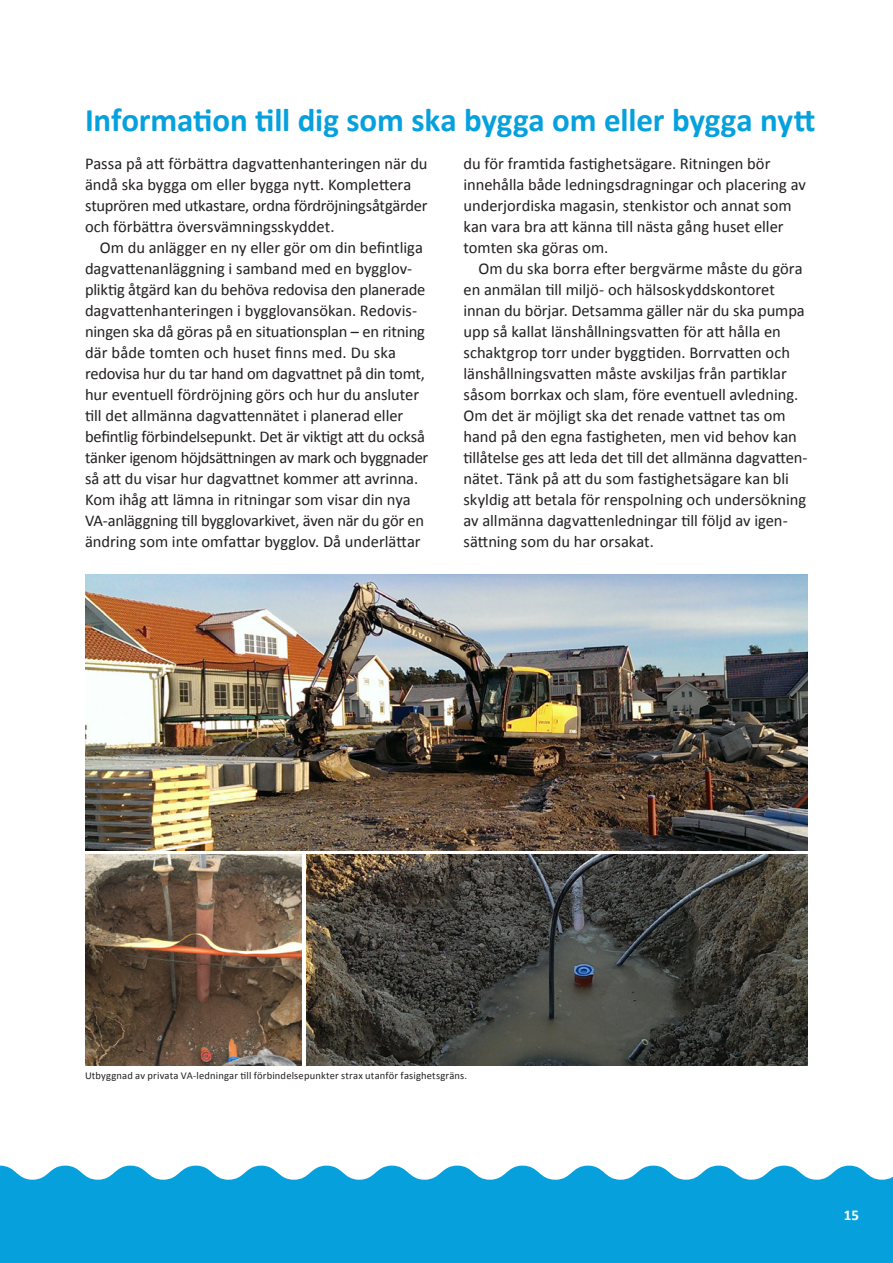
<style>
.page{position:relative;width:893px;height:1263px;background:#fff}
.page>*{position:absolute;margin:0;border:0;box-sizing:border-box;transform-origin:0 0}
.Stor_rubrik{font:700 33px "Calibri";letter-spacing:-.005em;color:#06a0dc}
.NY-Brödtext_med_indr{font:16.5px/21px "Calibri";letter-spacing:-.005em;color:#231f20}
.NY-Brödtext_utan_ind{font:16.5px/21px "Calibri";letter-spacing:-.005em;color:#231f20}
.t1{font:700 15px "Calibri";color:#fff}
.Bildtext{font:10.5px "Calibri";letter-spacing:.015em;color:#231f20}
</style>
<div class="page">
<svg style="left:0;top:1165px;width:893px;height:53px;background:#2aade1"></svg>
<div style="left:0;top:1218px;width:893px;height:45px;background:#06a0dc"></div>
<img style="left:85px;top:855px;width:217px;height:210px">
<img style="left:306px;top:855px;width:502px;height:210px">
<img style="left:85px;top:574px;width:723px;height:277px">
<p class="Stor_rubrik" style="left:85px;top:100px;width:732px">Information till dig som ska bygga om eller bygga nytt</p>
<p class="NY-Brödtext_utan_ind" style="left:85px;top:152px;width:344px">Passa på att förbättra dagvattenhanteringen när du ändå ska bygga om eller bygga nytt. Komplettera stuprören med utkastare, ordna fördröjningsåtgärder och förbättra översvämningsskyddet.</p>
<p class="NY-Brödtext_med_indr" style="left:85px;top:236px;width:345px;text-indent:15px">Om du anlägger en ny eller gör om din befintliga dagvattenanläggning i samband med en bygglov&shy;pliktig åtgärd kan du behöva redovisa den planerade dagvattenhanteringen i bygglovansökan. Redovis&shy;ningen ska då göras på en situationsplan – en ritning där både tomten och huset finns med. Du ska redovisa hur du tar hand om dagvattnet på din tomt, hur eventuell fördröjning görs och hur du ansluter till det allmänna dagvattennätet i planerad eller befintlig förbindelsepunkt. Det är viktigt att du också tänker igenom höjdsättningen av mark och byggnader så att du visar hur dagvattnet kommer att avrinna.<br>Kom ihåg att lämna in ritningar som visar din nya VA-anläggning till bygglovarkivet, även när du gör en ändring som inte omfattar bygglov. Då underlättar</p>
<p class="NY-Brödtext_med_indr" style="left:463px;top:152px;width:344px">du för framtida fastighetsägare. Ritningen bör innehålla både ledningsdragningar och placering av underjordiska magasin, stenkistor och annat som kan vara bra att känna till nästa gång huset eller tomten ska göras om.</p>
<p class="NY-Brödtext_med_indr" style="left:463px;top:257px;width:344px;text-indent:15px">Om du ska borra efter bergvärme måste du göra en anmälan till miljö- och hälsoskyddskontoret innan du börjar. Detsamma gäller när du ska pumpa upp så kallat länshållningsvatten för att hålla en schaktgrop torr under byggtiden. Borrvatten och länshållningsvatten måste avskiljas från partiklar såsom borrkax och slam, före eventuell avledning.<br>Om det är möjligt ska det renade vattnet tas om hand på den egna fastigheten, men vid behov kan tillåtelse ges att leda det till det allmänna dagvatten&shy;nätet. Tänk på att du som fastighetsägare kan bli skyldig att betala för renspolning och undersökning av allmänna dagvattenledningar till följd av igen&shy;sättning som du har orsakat.</p>
<p class="Bildtext" style="left:85px;top:1069px;width:384px">Utbyggnad av privata VA-ledningar till förbindelsepunkter strax utanför fasighetsgräns.</p>
<p class="t1" style="left:844px;top:1206px;width:17px">15</p>
</div>
